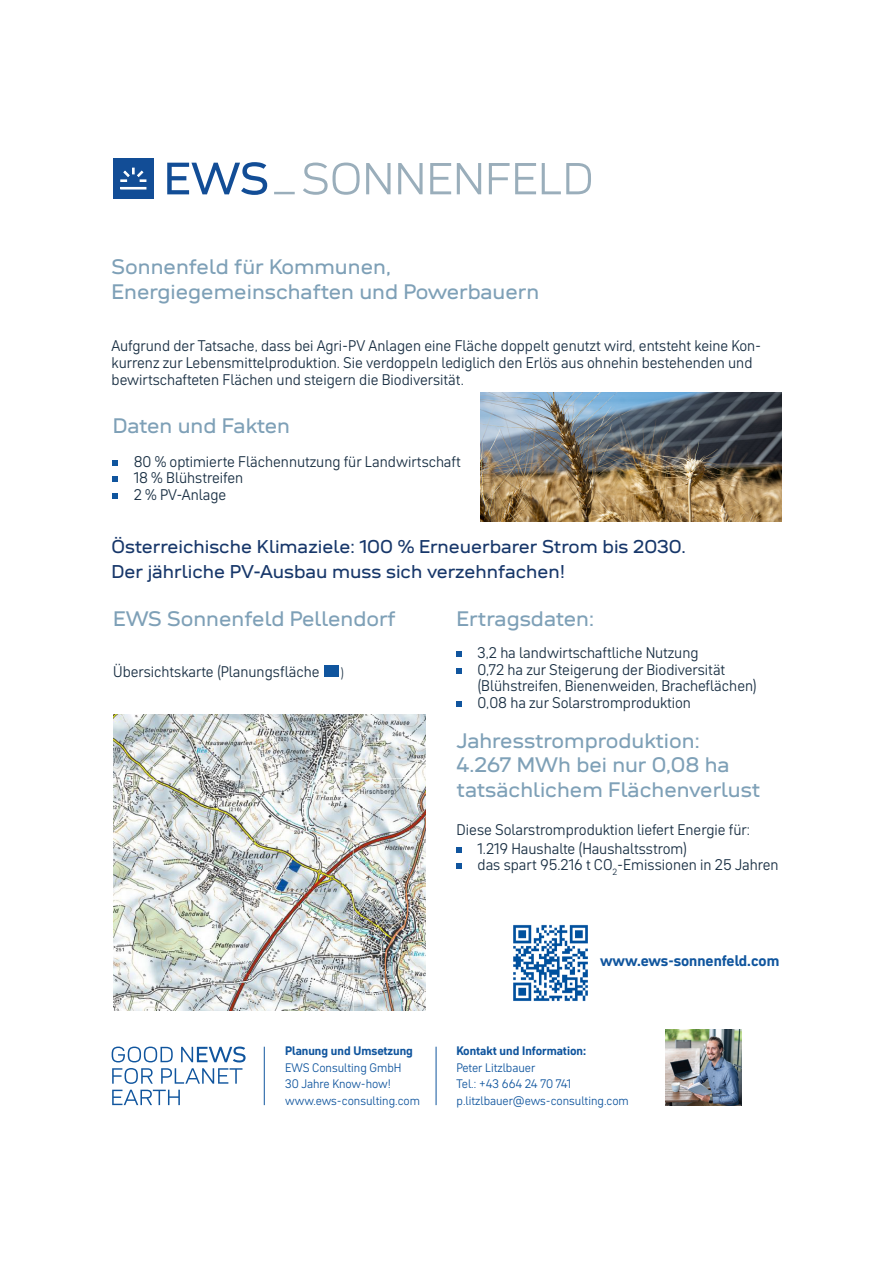
<style>
.page{position:relative;width:893px;height:1263px;background:#fff}
.page>*{position:absolute;margin:0;border:0;box-sizing:border-box;transform-origin:0 0}
.t1{font:20.4px/24.5px "Neue DIN Semi Wide";color:#7ea0b7}
.t2{font:18px "Neue DIN Semi Wide";color:#17376a}
.t3{font:300 15px/16.8px "Neue DIN";color:#182e42}
.t4{font:700 15px "Neue DIN";color:#10559e}
.t5{font:300 12px "Neue DIN";color:#10559e}
.t6{font:700 12px "Neue DIN";color:#10559e}
.t7{font:300 12px "Neue DIN";color:#182e42}
</style>
<div class="page">
<hr style="left:264px;top:1047px;width:1px;height:58px;background:#10559e">
<svg style="left:112px;top:1090px;width:68px;height:15px"></svg>
<svg style="left:112px;top:1068px;width:130px;height:16px"></svg>
<svg style="left:112px;top:1046px;width:134px;height:16px"></svg>
<svg style="left:167px;top:162px;width:100px;height:33px"></svg>
<svg style="left:274px;top:163px;width:317px;height:32px"></svg>
<div style="left:113px;top:158px;width:41px;height:41px;background:#124d96"></div>
<svg style="left:121px;top:168px;width:25px;height:14px"></svg>
<div style="left:121px;top:187px;width:25px;height:2px;border:1px solid #fff"></div>
<svg style="left:113px;top:460px;width:5px;height:5px"></svg>
<svg style="left:113px;top:477px;width:5px;height:5px"></svg>
<svg style="left:113px;top:494px;width:5px;height:5px"></svg>
<img style="left:480px;top:392px;width:301px;height:129px">
<svg style="left:457px;top:651px;width:5px;height:5px"></svg>
<svg style="left:457px;top:668px;width:5px;height:5px"></svg>
<svg style="left:457px;top:702px;width:5px;height:5px"></svg>
<hr style="left:436px;top:1047px;width:1px;height:58px;background:#10559e">
<img style="left:513px;top:925px;width:75px;height:76px">
<div style="left:324px;top:665px;width:15px;height:11px;background:#10559e"></div>
<img style="left:113px;top:714px;width:313px;height:296px">
<svg style="left:457px;top:847px;width:5px;height:5px"></svg>
<svg style="left:457px;top:864px;width:5px;height:5px"></svg>
<img style="left:666px;top:1030px;width:75px;height:75px">
<p class="t1" style="left:112px;top:254px;width:281px">Sonnenfeld für Kommunen,</p>
<p class="t1" style="left:112px;top:279px;width:429px">Energiegemeinschaften und Powerbauern</p>
<p class="t3" style="left:112px;top:337px;width:651px">Aufgrund der Tatsache, dass bei Agri-PV Anlagen eine Fläche doppelt genutzt wird, entsteht keine Kon&shy;kurrenz zur Lebensmittelproduktion. Sie verdoppeln lediglich den Erlös aus ohnehin bestehenden und bewirtschafteten Flächen und steigern die Biodiversität.</p>
<p class="t1" style="left:113px;top:413px;width:179px">Daten und Fakten</p>
<p class="t3" style="left:134px;top:452px;width:329px">80 % optimierte Flächennutzung für Landwirtschaft</p>
<p class="t3" style="left:134px;top:469px;width:111px">18 % Blühstreifen</p>
<p class="t3" style="left:134px;top:486px;width:94px">2 % PV-Anlage</p>
<p class="t2" style="left:112px;top:535px;width:576px">Österreichische Klimaziele: 100 % Erneuerbarer Strom bis 2030.</p>
<p class="t2" style="left:112px;top:560px;width:455px">Der jährliche PV-Ausbau muss sich verzehnfachen!</p>
<p class="t1" style="left:113px;top:606px;width:284px">EWS Sonnenfeld Pellendorf</p>
<p class="t3" style="left:113px;top:663px;width:208px">Übersichtskarte (Planungsfläche</p>
<p class="t7" style="left:341px;top:665px;width:4px">)</p>
<p class="t6" style="left:285px;top:1042px;width:129px">Planung und Umsetzung</p>
<p class="t5" style="left:285px;top:1060px;width:118px">EWS Consulting GmbH</p>
<p class="t5" style="left:285px;top:1076px;width:107px">30 Jahre Know-how!</p>
<p class="t5" style="left:285px;top:1093px;width:136px">www.ews-consulting.com</p>
<p class="t1" style="left:457px;top:606px;width:139px">Ertragsdaten:</p>
<p class="t3" style="left:477px;top:644px;width:249px">3,2 ha landwirtschaftliche Nutzung<br>0,72 ha zur Steigerung der Biodiversität</p>
<p class="t3" style="left:478px;top:677px;width:281px">(Blühstreifen, Bienenweiden, Bracheflächen)</p>
<p class="t3" style="left:477px;top:694px;width:215px">0,08 ha zur Solarstromproduktion</p>
<p class="t1" style="left:457px;top:728px;width:305px">Jahresstromproduktion:<br>4.267 MWh bei nur 0,08 ha tatsächlichem Flächenverlust</p>
<p class="t3" style="left:477px;top:820px;width:274px;line-height:18.3px;text-indent:-21px">Diese Solarstromproduktion liefert Energie für:<br>1.219 Haushalte (Haushaltsstrom)</p>
<p class="t3" style="left:477px;top:856px;width:303px">das spart 95.216 t CO<sub>2</sub>-Emissionen in 25 Jahren</p>
<p class="t4" style="left:600px;top:950px;width:181px">www.ews-sonnenfeld.com</p>
<p class="t6" style="left:457px;top:1042px;width:131px">Kontakt und Information:</p>
<p class="t5" style="left:457px;top:1060px;width:80px">Peter Litzlbauer</p>
<p class="t5" style="left:457px;top:1076px;width:116px">Tel.: +43 664 24 70 741</p>
<p class="t5" style="left:457px;top:1093px;width:174px">p.litzlbauer@ews-consulting.com</p>
</div>
